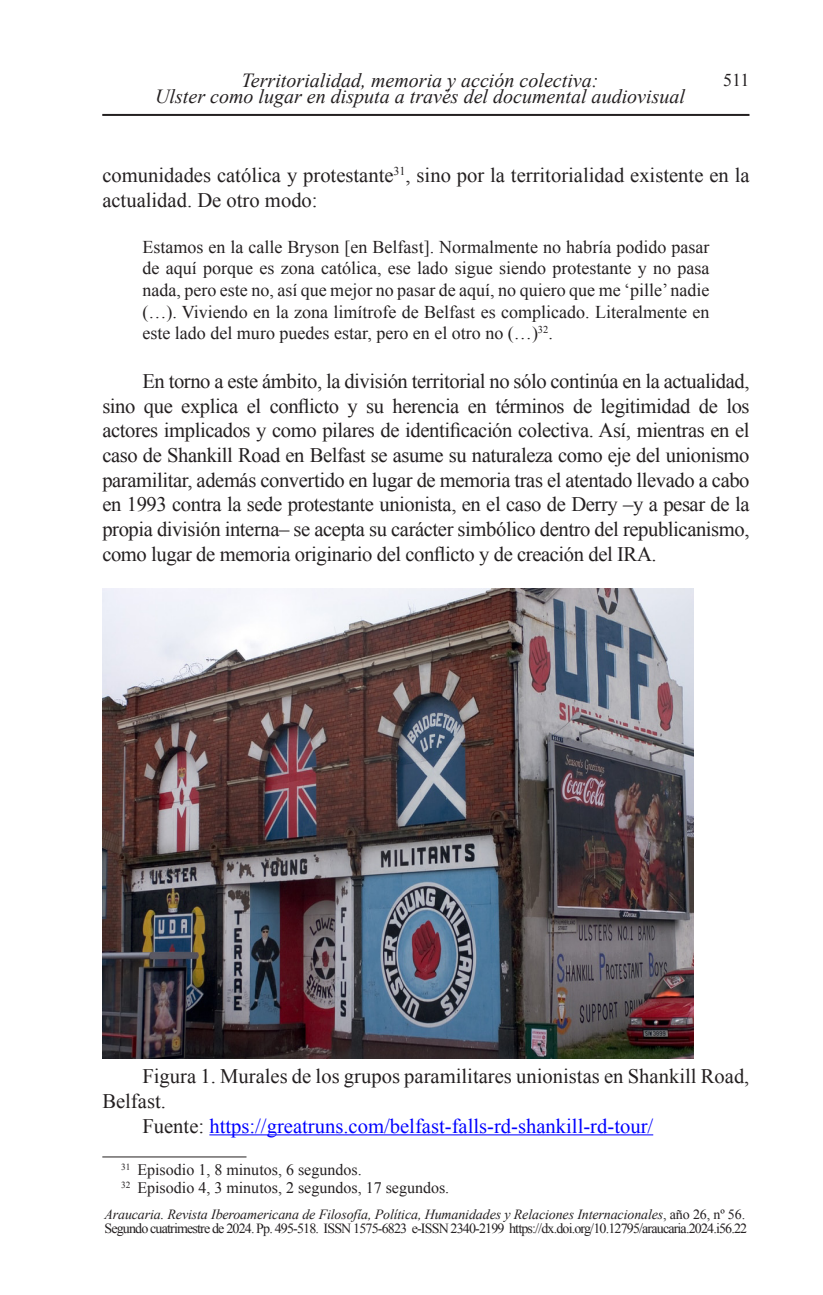
<style>
.page{position:relative;width:823px;height:1295px;background:#fff}
.page>*{position:absolute;margin:0;border:0;box-sizing:border-box;transform-origin:0 0}
.Párrafo{font:20.6px/24.8px "Times New Roman";color:#231f20}
.Párrafo-2{font:20.6px "Times New Roman";color:#00f}
.t1{font:italic 20px "Times New Roman";color:#231f20}
.Citas{font:18px/21.6px "Times New Roman";color:#231f20;text-align:justify}
.Nota_al_pie{font:16px "Times New Roman";color:#231f20}
.t2{font:14px/14px "Times New Roman";letter-spacing:-.06em;color:#231f20}
.s1{color:#231f20}
.s2{font-style:italic}
</style>
<div class="page">
<hr style="left:102px;top:114px;width:647px;height:2px;background:#231f20">
<hr style="left:209px;top:1134px;width:444px;height:1px;background:#00f">
<img style="left:102px;top:589px;width:591px;height:469px">
<hr style="left:102px;top:1156px;width:144px;height:1px;background:#231f20">
<p class="t1" style="left:241px;top:67px;width:358px">Territorialidad, memoria y acción colectiva:</p>
<p class="Citas" style="left:722px;top:69px;width:28px">511</p>
<p class="t1" style="left:155px;top:83px;width:531px">Ulster como lugar en disputa a través del documental audiovisual</p>
<p class="Párrafo" style="left:102px;top:163px;width:648px">comunidades católica y protestante<sup>31</sup>, sino por la territorialidad existente en la actualidad. De otro modo:</p>
<p class="Citas" style="left:142px;top:236px;width:568px">Estamos en la calle Bryson [en Belfast]. Normalmente no habría podido pasar de aquí porque es zona católica, ese lado sigue siendo protestante y no pasa nada, pero este no, así que mejor no pasar de aquí, no quiero que me ‘pille’ nadie (…). Viviendo en la zona limítrofe de Belfast es complicado. Literalmente en este lado del muro puedes estar, pero en el otro no (…)<sup>32</sup>.</p>
<p class="Párrafo" style="left:102px;top:368px;width:648px;text-align:justify;text-indent:40px">En torno a este ámbito, la división territorial no sólo continúa en la actualidad, sino que explica el conflicto y su herencia en términos de legitimidad de los actores implicados y como pilares de identificación colectiva. Así, mientras en el caso de Shankill Road en Belfast se asume su naturaleza como eje del unionismo paramilitar, además convertido en lugar de memoria tras el atentado llevado a cabo en 1993 contra la sede protestante unionista, en el caso de Derry –y a pesar de la propia división interna– se acepta su carácter simbólico dentro del republicanismo, como lugar de memoria originario del conflicto y de creación del IRA.</p>
<p class="Párrafo" style="left:102px;top:1063px;width:648px;text-indent:40px">Figura 1. Murales de los grupos paramilitares unionistas en Shankill Road,<br>Belfast.</p>
<p class="Párrafo-2" style="left:142px;top:1112px;width:512px"><span class="s1">Fuente:</span> https://greatruns.com/belfast-falls-rd-shankill-rd-tour/</p>
<p class="Nota_al_pie" style="left:121px;top:1158px;width:242px"><sup>31</sup> Episodio 1, 8 minutos, 6 segundos.</p>
<p class="Nota_al_pie" style="left:121px;top:1176px;width:329px"><sup>32</sup> Episodio 4, 3 minutos, 2 segundos, 17 segundos.</p>
<p class="t2" style="left:104px;top:1207px;width:644px"><span class="s2">Araucaria. Revista Iberoamericana de Filosofía, Política, Humanidades y Relaciones Internacionales</span>, año 26, nº 56.<br>Segundo cuatrimestre de 2024. Pp. 495-518. ISSN 1575-6823 e-ISSN 2340-2199 https://dx.doi.org/10.12795/araucaria.2024.i56.22</p>
</div>
